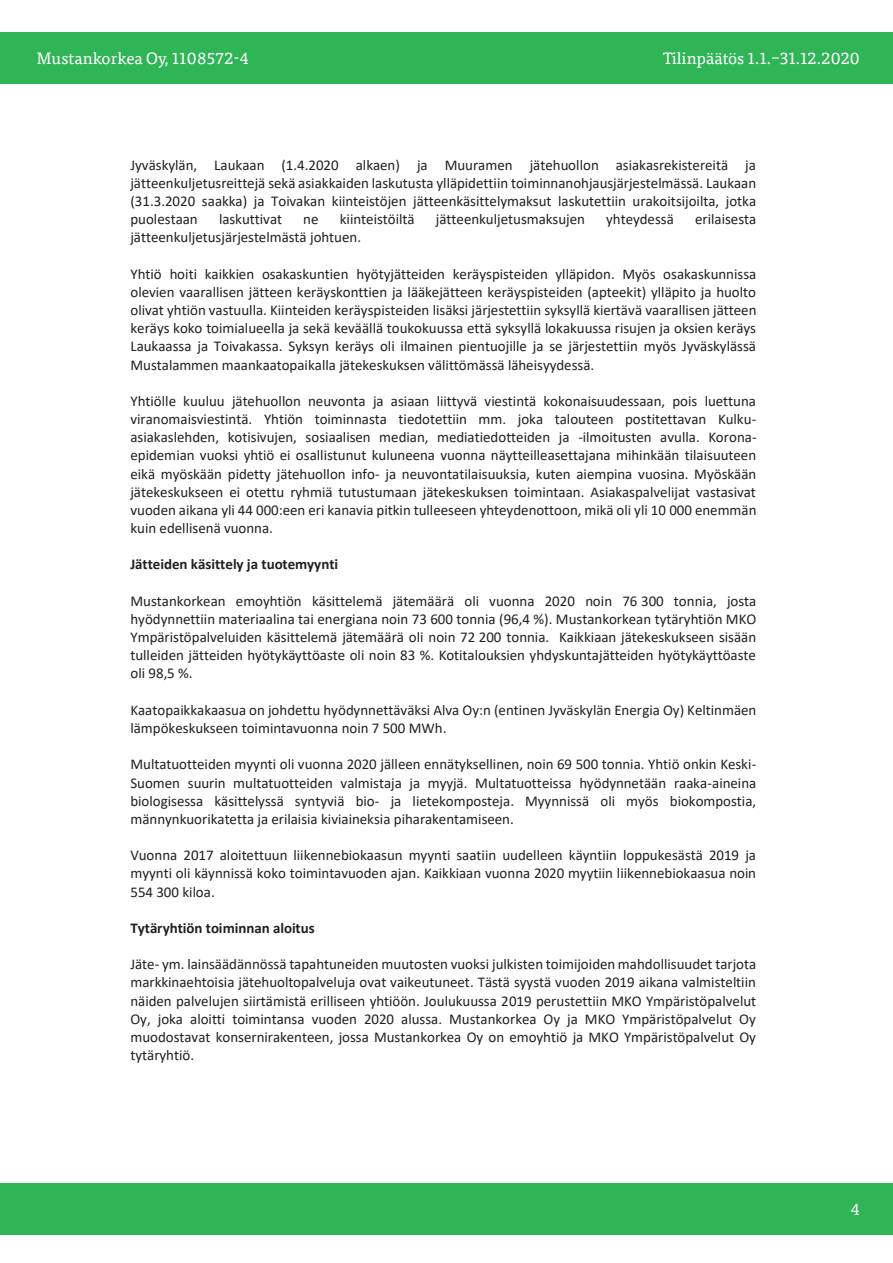
<style>
.page{position:relative;width:893px;height:1263px;background:#fff}
.page>*{position:absolute;margin:0;border:0;box-sizing:border-box;transform-origin:0 0}
.t1{font:16.5px "Tisa Pro";color:#fff}
.t2{font:15px/18.1px "Calibri";color:#231f20;text-align:justify}
.t3{font:700 15px "Calibri";color:#231f20}
</style>
<div class="page">
<div style="left:1px;top:33px;width:892px;height:51px;background:#2fb456"></div>
<div style="left:1px;top:1183px;width:892px;height:52px;background:#2fb456"></div>
<p class="t1" style="left:37px;top:46px;width:213px">Mustankorkea Oy, 1108572-4</p>
<p class="t1" style="left:663px;top:46px;width:198px">Tilinpäätös 1.1.–31.12.2020</p>
<p class="t2" style="left:130px;top:155px;width:627px">Jyväskylän, Laukaan (1.4.2020 alkaen) ja Muuramen jätehuollon asiakasrekistereitä ja jätteenkuljetusreittejä sekä asiakkaiden laskutusta ylläpidettiin toiminnanohjausjärjestelmässä. Laukaan (31.3.2020 saakka) ja Toivakan kiinteistöjen jätteenkäsittelymaksut laskutettiin urakoitsijoilta, jotka puolestaan</p>
<p class="t2" style="left:219px;top:210px;width:65px">laskuttivat</p>
<p class="t2" style="left:303px;top:210px;width:17px">ne</p>
<p class="t2" style="left:340px;top:210px;width:76px">kiinteistöiltä</p>
<p class="t2" style="left:436px;top:210px;width:151px">jätteenkuljetusmaksujen</p>
<p class="t2" style="left:606px;top:210px;width:69px">yhteydessä</p>
<p class="t2" style="left:695px;top:210px;width:63px">erilaisesta</p>
<p class="t2" style="left:130px;top:228px;width:232px">jätteenkuljetusjärjestelmästä johtuen.</p>
<p class="t2" style="left:130px;top:264px;width:628px">Yhtiö hoiti kaikkien osakaskuntien hyötyjätteiden keräyspisteiden ylläpidon. Myös osakaskunnissa olevien vaarallisen jätteen keräyskonttien ja lääkejätteen keräyspisteiden (apteekit) ylläpito ja huolto olivat yhtiön vastuulla. Kiinteiden keräyspisteiden lisäksi järjestettiin syksyllä kiertävä vaarallisen jätteen keräys koko toimialueella ja sekä keväällä toukokuussa että syksyllä lokakuussa risujen ja oksien keräys Laukaassa ja Toivakassa. Syksyn keräys oli ilmainen pientuojille ja se järjestettiin myös Jyväskylässä Mustalammen maankaatopaikalla jätekeskuksen välittömässä läheisyydessä.</p>
<p class="t2" style="left:130px;top:391px;width:628px">Yhtiölle kuuluu jätehuollon neuvonta ja asiaan liittyvä viestintä kokonaisuudessaan, pois luettuna viranomaisviestintä. Yhtiön toiminnasta tiedotettiin mm. joka talouteen postitettavan Kulku&shy;asiakaslehden, kotisivujen, sosiaalisen median, mediatiedotteiden ja -ilmoitusten avulla. Korona&shy;epidemian vuoksi yhtiö ei osallistunut kuluneena vuonna näytteilleasettajana mihinkään tilaisuuteen eikä myöskään pidetty jätehuollon info- ja neuvontatilaisuuksia, kuten aiempina vuosina. Myöskään jätekeskukseen ei otettu ryhmiä tutustumaan jätekeskuksen toimintaan. Asiakaspalvelijat vastasivat vuoden aikana yli 44 000:een eri kanavia pitkin tulleeseen yhteydenottoon, mikä oli yli 10 000 enemmän kuin edellisenä vuonna.</p>
<p class="t3" style="left:130px;top:554px;width:209px">Jätteiden käsittely ja tuotemyynti</p>
<p class="t2" style="left:130px;top:591px;width:628px">Mustankorkean emoyhtiön käsittelemä jätemäärä oli vuonna 2020 noin 76 300 tonnia, josta hyödynnettiin materiaalina tai energiana noin 73 600 tonnia (96,4 %). Mustankorkean tytäryhtiön MKO Ympäristöpalveluiden käsittelemä jätemäärä oli noin 72 200 tonnia. Kaikkiaan jätekeskukseen sisään tulleiden jätteiden hyötykäyttöaste oli noin 83 %. Kotitalouksien yhdyskuntajätteiden hyötykäyttöaste oli 98,5 %.</p>
<p class="t2" style="left:130px;top:700px;width:627px">Kaatopaikkakaasua on johdettu hyödynnettäväksi Alva Oy:n (entinen Jyväskylän Energia Oy) Keltinmäen lämpökeskukseen toimintavuonna noin 7 500 MWh.</p>
<p class="t2" style="left:130px;top:755px;width:628px">Multatuotteiden myynti oli vuonna 2020 jälleen ennätyksellinen, noin 69 500 tonnia. Yhtiö onkin Keski-Suomen suurin multatuotteiden valmistaja ja myyjä. Multatuotteissa hyödynnetään raaka-aineina biologisessa käsittelyssä syntyviä bio- ja lietekomposteja. Myynnissä oli myös biokompostia, männynkuorikatetta ja erilaisia kiviaineksia piharakentamiseen.</p>
<p class="t2" style="left:130px;top:846px;width:627px">Vuonna 2017 aloitettuun liikennebiokaasun myynti saatiin uudelleen käyntiin loppukesästä 2019 ja myynti oli käynnissä koko toimintavuoden ajan. Kaikkiaan vuonna 2020 myytiin liikennebiokaasua noin 554 300 kiloa.</p>
<p class="t3" style="left:130px;top:917px;width:186px">Tytäryhtiön toiminnan aloitus</p>
<p class="t2" style="left:130px;top:955px;width:627px">Jäte- ym. lainsäädännössä tapahtuneiden muutosten vuoksi julkisten toimijoiden mahdollisuudet tarjota markkinaehtoisia jätehuoltopalveluja ovat vaikeutuneet. Tästä syystä vuoden 2019 aikana valmisteltiin näiden palvelujen siirtämistä erilliseen yhtiöön. Joulukuussa 2019 perustettiin MKO Ympäristöpalvelut Oy, joka aloitti toimintansa vuoden 2020 alussa. Mustankorkea Oy ja MKO Ympäristöpalvelut Oy muodostavat konsernirakenteen, jossa Mustankorkea Oy on emoyhtiö ja MKO Ympäristöpalvelut Oy tytäryhtiö.</p>
<p class="t1" style="left:851px;top:1197px;width:10px">4</p>
</div>
